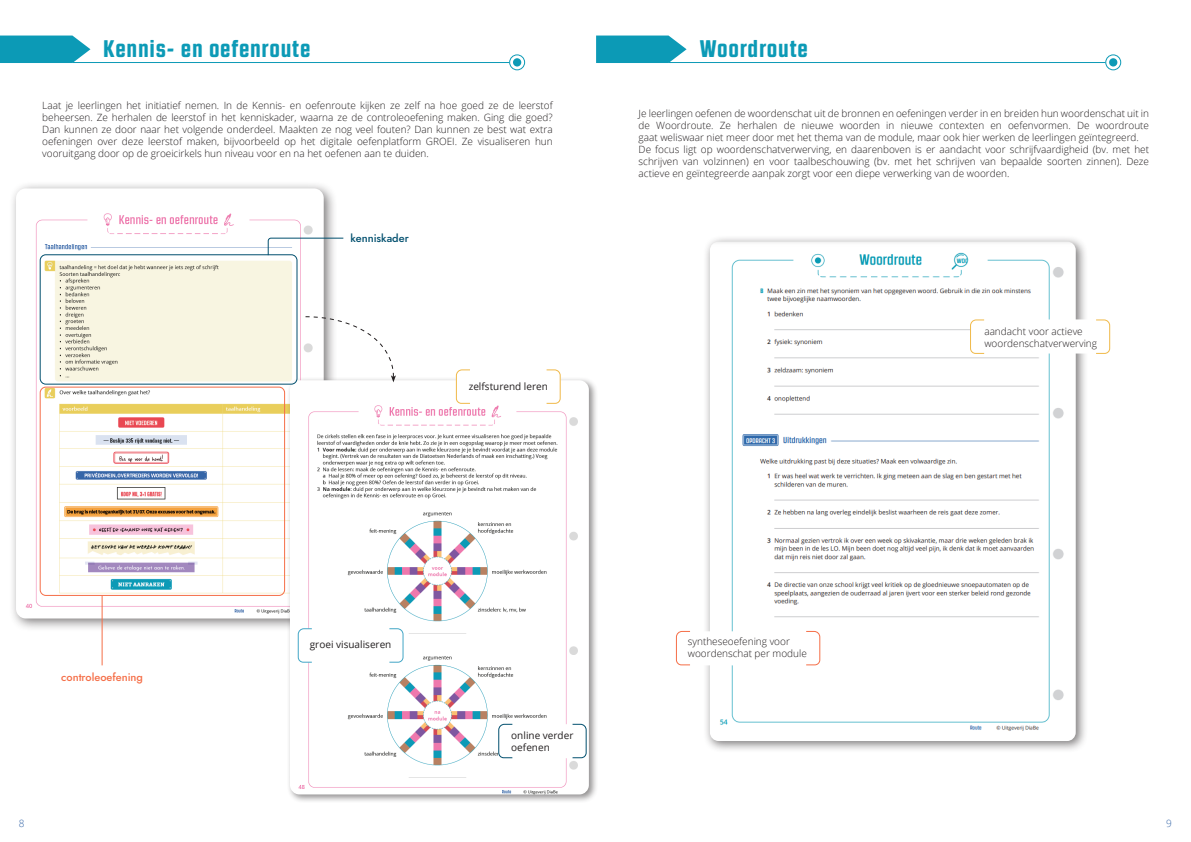
<style>
.page{position:relative;width:1191px;height:842px;background:#fff}
.page>*{position:absolute;margin:0;border:0;box-sizing:border-box;transform-origin:0 0}
.t1{font:800 24px "Revolution Gothic";letter-spacing:.03em;color:#0c9ab6}
.t2{font:500 11px "Jost";color:#f56e47}
.t3{font:500 11px "Jost";color:#004f6e}
.t4{font:300 10px "Open Sans";color:#231f20}
.t5{font:10px/12px "Open Sans";color:#231f20}
.t6{font:300 10px "Open Sans";color:#3666a8}
</style>
<div class="page">
<div style="left:9px;top:181px;width:329px;height:451px;background:#231f20;opacity:.6"></div>
<img style="left:16px;top:188px;width:308px;height:430px">
<div style="left:286px;top:377px;width:312px;height:427px;background:#231f20;opacity:.5"></div>
<img style="left:290px;top:380px;width:299px;height:414px">
<div style="left:40px;top:254px;width:257px;height:131px;border:1px solid #004f6e;border-radius:6px"></div>
<div style="left:40px;top:387px;width:245px;height:209px;border:1px solid #f56e47;border-radius:6px"></div>
<svg style="left:267px;top:237px;width:77px;height:19px"></svg>
<hr style="left:102px;top:596px;width:1px;height:69px;background:#f56e47">
<svg style="left:304px;top:316px;width:92px;height:66px"></svg>
<div style="left:703px;top:235px;width:385px;height:518px;background:#231f20;opacity:.6"></div>
<img style="left:710px;top:241px;width:365px;height:500px">
<div style="left:298px;top:628px;width:105px;height:34px;background:#fff;border-radius:6px"></div>
<div style="left:498px;top:724px;width:87px;height:34px;background:#fff;border-radius:6px"></div>
<div style="left:456px;top:370px;width:104px;height:34px;background:#fff;border-radius:6px"></div>
<div style="left:677px;top:631px;width:143px;height:34px;background:#fff;border-radius:6px"></div>
<svg style="left:455px;top:369px;width:15px;height:35px"></svg>
<svg style="left:546px;top:369px;width:15px;height:35px"></svg>
<div style="left:970px;top:319px;width:140px;height:34px;background:#fff;border-radius:6px"></div>
<svg style="left:969px;top:319px;width:16px;height:35px"></svg>
<svg style="left:1096px;top:319px;width:14px;height:35px"></svg>
<svg style="left:297px;top:628px;width:16px;height:35px"></svg>
<svg style="left:388px;top:628px;width:16px;height:35px"></svg>
<svg style="left:498px;top:723px;width:15px;height:36px"></svg>
<svg style="left:571px;top:723px;width:16px;height:36px"></svg>
<svg style="left:675px;top:630px;width:15px;height:36px"></svg>
<svg style="left:805px;top:630px;width:15px;height:36px"></svg>
<hr style="left:72px;top:62px;width:437px;height:1px;background:#0c9ab6">
<svg style="left:0;top:36px;width:90px;height:27px;background:#21a2bc"></svg>
<div style="left:509px;top:54px;width:16px;height:16px;border:1px solid #0c9ab6;border-radius:50%"></div>
<div style="left:513px;top:58px;width:8px;height:9px;background:#0c9ab6;border-radius:50%"></div>
<hr style="left:668px;top:62px;width:437px;height:1px;background:#0c9ab6">
<svg style="left:596px;top:36px;width:90px;height:27px;background:#20a2bc"></svg>
<div style="left:1105px;top:54px;width:16px;height:16px;border:1px solid #0c9ab6;border-radius:50%"></div>
<div style="left:1109px;top:58px;width:8px;height:9px;background:#0c9ab6;border-radius:50%"></div>
<p class="t1" style="left:103px;top:35px;width:209px">Kennis- en oefenroute</p>
<p class="t1" style="left:700px;top:35px;width:109px">Woordroute</p>
<p class="t4" style="left:42px;top:99px;width:512px">Laat je leerlingen het initiatief nemen. In de Kennis- en oefenroute kijken ze zelf na hoe goed ze de leerstof</p>
<p class="t4" style="left:42px;top:111px;width:512px">beheersen. Ze herhalen de leerstof in het kenniskader, waarna ze de controleoefening maken. Ging die goed?</p>
<p class="t4" style="left:42px;top:123px;width:512px">Dan kunnen ze door naar het volgende onderdeel. Maakten ze nog veel fouten? Dan kunnen ze best wat extra</p>
<p class="t4" style="left:42px;top:135px;width:512px">oefeningen over deze leerstof maken, bijvoorbeeld op het digitale oefenplatform GROEI. Ze visualiseren hun</p>
<p class="t4" style="left:42px;top:147px;width:388px">vooruitgang door op de groeicirkels hun niveau voor en na het oefenen aan te duiden.</p>
<p class="t3" style="left:350px;top:230px;width:60px">kenniskader</p>
<p class="t5" style="left:469px;top:381px;width:81px">zelfsturend leren</p>
<p class="t4" style="left:638px;top:106px;width:512px">Je leerlingen oefenen de woordenschat uit de bronnen en oefeningen verder in en breiden hun woordenschat uit in</p>
<p class="t4" style="left:638px;top:118px;width:512px">de Woordroute. Ze herhalen de nieuwe woorden in nieuwe contexten en oefenvormen. De woordroute</p>
<p class="t4" style="left:638px;top:130px;width:502px">gaat weliswaar niet meer door met het thema van de module, maar ook hier werken de leerlingen geïntegreerd.</p>
<p class="t4" style="left:638px;top:142px;width:512px">De focus ligt op woordenschatverwerving, en daarenboven is er aandacht voor schrijfvaardigheid (bv. met het</p>
<p class="t4" style="left:638px;top:154px;width:512px">schrijven van volzinnen) en voor taalbeschouwing (bv. met het schrijven van bepaalde soorten zinnen). Deze</p>
<p class="t4" style="left:638px;top:166px;width:372px">actieve en geïntegreerde aanpak zorgt voor een diepe verwerking van de woorden.</p>
<p class="t4" style="left:984px;top:324px;width:100px">aandacht voor actieve</p>
<p class="t4" style="left:984px;top:336px;width:114px">woordenschatverwerving</p>
<p class="t2" style="left:61px;top:670px;width:83px">controleoefening</p>
<p class="t5" style="left:310px;top:638px;width:83px">groei visualiseren</p>
<p class="t5" style="left:511px;top:729px;width:64px">online verder oefenen</p>
<p class="t4" style="left:688px;top:635px;width:103px">syntheseoefening voor</p>
<p class="t4" style="left:688px;top:647px;width:120px">woordenschat per module</p>
<p class="t6" style="left:19px;top:816px;width:7px">8</p>
<p class="t6" style="left:1166px;top:816px;width:7px">9</p>
</div>
